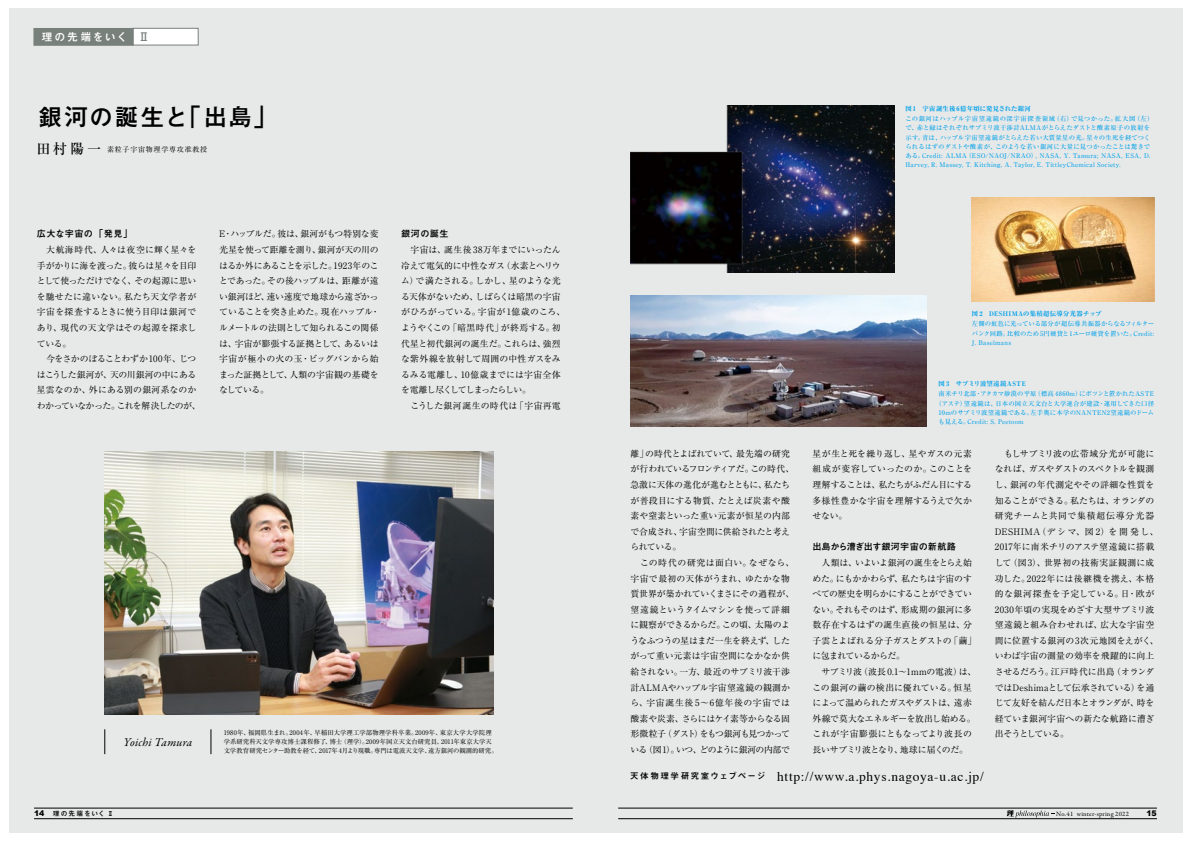
<style>
.page{position:relative;width:1191px;height:842px;background:#fff}
.page>*{position:absolute;margin:0;border:0;box-sizing:border-box;transform-origin:0 0}
.t1{font:700 24.1px "Mi Go MB1 Std De";letter-spacing:.04em;color:#000}
.t2{font:13.5px "Times";letter-spacing:.05em;color:#000}
.t3{font:italic 12px "Garamond Premr Pro";letter-spacing:.01em;color:#000}
.t4{font:700 11px "Mi Go MB1 Std De";letter-spacing:.14em;color:#fff}
.t5{font:700 9.2px "Mi Go MB1 Std De";letter-spacing:-.01em;color:#000}
.t6{font:700 9.2px "Mi Go MB1 Std De";letter-spacing:.02em;color:#000}
.t7{font:8.9px/15.6px "Ryumin Pr 5";letter-spacing:-.01em;color:#000}
.t8{font:8.9px/15.6px "Ryumin Pr 5";letter-spacing:.01em;color:#000}
.t9{font:900 7.8px "Arial";color:#000}
.t10{font:7.1px "Ryumin Pr 5";letter-spacing:.095em;color:#000}
.t11{font:6.7px "Garamond Premr Pro";letter-spacing:.03em;color:#000}
.t12{font:700 6.7px "Mi Go MB1 Std De";letter-spacing:.135em;color:#000}
.t13{font:500 6.4px/9.2px "Ryumin Pr 5";letter-spacing:.025em;color:#00a0e9}
.t14{font:6.4px/9.2px "Ryumin Pr 5";color:#000}
.t15{font:800 6.4px "Ryumin Pr 5";letter-spacing:.04em;color:#00a0e9}
.t16{font:500 6.4px "Ryumin Pr 5";letter-spacing:.005em;color:#00a0e9}
.s1{font-family:"Gothic MB101 Pr 5";font-weight:500;color:#78807b}
.s2{font-weight:500;font-size:14.2px}
.s3{font-family:"Mi Go MB1 Std De";font-weight:700;font-size:8.5px}
.s4{font-family:"Arial";font-weight:900;font-size:7.8px}
</style>
<div class="page">
<div style="left:9px;top:9px;width:1173px;height:824px;background:#e7e9e8"></div>
<svg style="left:1006px;top:810px;width:48px;height:7px"></svg>
<hr style="left:34px;top:808px;width:539px;height:1px;background:#000">
<hr style="left:34px;top:818px;width:539px;height:1px;background:#000">
<hr style="left:618px;top:808px;width:539px;height:1px;background:#000">
<hr style="left:618px;top:818px;width:539px;height:1px;background:#000">
<img style="left:105px;top:451px;width:388px;height:264px">
<img style="left:630px;top:105px;width:264px;height:167px">
<img style="left:630px;top:295px;width:297px;height:131px">
<img style="left:971px;top:197px;width:183px;height:105px">
<svg style="left:105px;top:729px;width:1px;height:25px"></svg>
<svg style="left:211px;top:729px;width:1px;height:25px"></svg>
<div style="left:34px;top:28px;width:99px;height:17px;background:#78807b"></div>
<div style="left:133px;top:28px;width:65px;height:17px;background:#fff;border:1px solid #78807b"></div>
<p class="t4" style="left:42px;top:29px;width:109px">理の先端をいく <span class="s1">Ⅱ</span></p>
<h1 class="t1" style="left:38px;top:99px;width:241px">銀河の誕生と「出島」</h1>
<p class="t10" style="left:37px;top:143px;width:172px"><span class="s2">田村陽一</span> 素粒子宇宙物理学専攻准教授</p>
<p class="t6" style="left:37px;top:226px;width:97px">広大な宇宙の「発見」</p>
<p class="t7" style="left:37px;top:241px;width:165px">　大航海時代、人々は夜空に輝く星々を手がかりに海を渡った。彼らは星々を目印として使っただけでなく、その起源に思いを馳せたに違いない。私たち天文学者が宇宙を探査するときに使う目印は銀河であり、現代の天文学はその起源を探求している。<br>　今をさかのぼることわずか100年、じつはこうした銀河が、天の川銀河の中にある星雲なのか、外にある別の銀河系なのかわかっていなかった。これを解決したのが、</p>
<p class="t7" style="left:219px;top:226px;width:162px;text-align:justify">E・ハッブルだ。彼は、銀河がもつ特別な変光星を使って距離を測り、銀河が天の川のはるか外にあることを示した。1923年のことであった。その後ハッブルは、距離が遠い銀河ほど、速い速度で地球から遠ざかっていることを突き止めた。現在ハッブル・ルメートルの法則として知られるこの関係は、宇宙が膨張する証拠として、あるいは宇宙が極小の火の玉・ビッグバンから始まった証拠として、人類の宇宙観の基礎をなしている。</p>
<p class="t6" style="left:401px;top:226px;width:49px">銀河の誕生</p>
<p class="t7" style="left:401px;top:241px;width:165px">　宇宙は、誕生後 38万年までにいったん冷えて電気的に中性なガス（水素とヘリウム）で満たされる。しかし、星のような光る天体がないため、しばらくは暗黒の宇宙がひろがっている。宇宙が 1億歳のころ、ようやくこの「暗黒時代」が終焉する。初代星と初代銀河の誕生だ。これらは、強烈な紫外線を放射して周囲の中性ガスをみるみる電離し、10億歳までには宇宙全体を電離し尽くしてしまったらしい。<br>　こうした銀河誕生の時代は「宇宙再電</p>
<h3 class="t3" style="left:123px;top:734px;width:70px">Yoichi Tamura</h3>
<p class="t14" style="left:224px;top:727px;width:275px">1980年、福岡県生まれ。2004年、早稲田大学理工学部物理学科卒業。2009年、東京大学大学院理学系研究科天文学専攻博士課程修了、博士（理学）。2009年国立天文台研究員、2011年東京大学天文学教育研究センター助教を経て、2017年 4月より現職。専門は電波天文学、遠方銀河の観測的研究。</p>
<p class="t15" style="left:905px;top:103px;width:127px">図1　宇宙誕生後 6億年頃に発見された銀河</p>
<p class="t13" style="left:905px;top:114px;width:249px">この銀河はハッブル宇宙望遠鏡の深宇宙探査領域（右）で見つかった。拡大図（左）で、赤と緑はそれぞれサブミリ波干渉計ALMAがとらえたダストと酸素原子の放射を示す。青は、ハッブル宇宙望遠鏡がとらえた若い大質量星の光。星々の生死を経てつくられるはずのダストや酸素が、このような若い銀河に大量に見つかったことは驚きである。Credit: ALMA（ESO/NAOJ/NRAO）, NASA, Y. Tamura; NASA, ESA, D.<br>Harvey, R. Massey, T. Kitching, A. Taylor, E. TittleyChemical Society.</p>
<p class="t15" style="left:972px;top:308px;width:131px">図2　DESHIMAの集積超伝導分光器チップ</p>
<p class="t13" style="left:972px;top:319px;width:184px;text-align:justify">左側の虹色に光っている部分が超伝導共振器からなるフィルターバンク回路。比較のため5円硬貨と1ユーロ硬貨を置いた。Credit:<br>J. Baselmans</p>
<p class="t15" style="left:938px;top:378px;width:89px">図3　サブミリ波望遠鏡ASTE</p>
<p class="t16" style="left:938px;top:389px;width:217px">南米チリ北部・アタカマ砂漠の平原（標高4860m）にポツンと置かれたASTE</p>
<p class="t13" style="left:935px;top:398px;width:220px">（アステ）望遠鏡は、日本の国立天文台と大学連合が建設・運用してきた口径</p>
<p class="t13" style="left:938px;top:407px;width:217px">10mのサブミリ波望遠鏡である。左手奥に本学のNANTEN2望遠鏡のドーム</p>
<p class="t13" style="left:938px;top:417px;width:87px">も見える。Credit: S. Peetoom</p>
<p class="t7" style="left:630px;top:445px;width:165px">離」の時代とよばれていて、最先端の研究が行われているフロンティアだ。この時代、急激に天体の進化が進むとともに、私たちが普段目にする物質、たとえば炭素や酸素や窒素といった重い元素が恒星の内部で合成され、宇宙空間に供給されたと考えられている。<br>　この時代の研究は面白い。なぜなら、宇宙で最初の天体がうまれ、ゆたかな物質世界が築かれていくまさにその過程が、望遠鏡というタイムマシンを使って詳細に観察ができるからだ。この頃、太陽のようなふつうの星はまだ一生を終えず、したがって重い元素は宇宙空間になかなか供給されない。一方、最近のサブミリ波干渉計ALMAやハッブル宇宙望遠鏡の観測から、宇宙誕生後5～6億年後の宇宙では酸素や炭素、さらにはケイ素等からなる固形微粒子（ダスト）をもつ銀河も見つかっている（図1）。いつ、どのように銀河の内部で</p>
<p class="t7" style="left:812px;top:445px;width:161px;text-align:justify">星が生と死を繰り返し、星やガスの元素組成が変容していったのか。このことを理解することは、私たちがふだん目にする多様性豊かな宇宙を理解するうえで欠かせない。</p>
<p class="t5" style="left:812px;top:539px;width:145px">出島から漕ぎ出す銀河宇宙の新航路</p>
<p class="t7" style="left:812px;top:554px;width:165px">　人類は、いよいよ銀河の誕生をとらえ始めた。にもかかわらず、私たちは宇宙のすべての歴史を明らかにすることができていない。それもそのはず、形成期の銀河に多数存在するはずの誕生直後の恒星は、分子雲とよばれる分子ガスとダストの「繭」に包まれているからだ。<br>　サブミリ波（波長 0.1～1mmの電波）は、この銀河の繭の検出に優れている。恒星によって温められたガスやダストは、遠赤外線で莫大なエネルギーを放出し始める。これが宇宙膨張にともなってより波長の長いサブミリ波となり、地球に届くのだ。</p>
<h2 class="t2" style="left:630px;top:763px;width:355px"><span class="s3">天体物理学研究室ウェブページ　</span> http://www.a.phys.nagoya-u.ac.jp/</h2>
<p class="t8" style="left:994px;top:445px;width:165px">　もしサブミリ波の広帯域分光が可能になれば、ガスやダストのスペクトルを観測し、銀河の年代測定やその詳細な性質を知ることができる。私たちは、オランダの研究チームと共同で集積超伝導分光器<br>DESHIMA（デシマ、図 2）を開発し、<br>2017年に南米チリのアステ望遠鏡に搭載して（図3）、世界初の技術実証観測に成功した。2022年には後継機を携え、本格的な銀河探査を予定している。日・欧が<br>2030年頃の実現をめざす大型サブミリ波望遠鏡と組み合わせれば、広大な宇宙空間に位置する銀河の3次元地図をえがく、いわば宇宙の測量の効率を飛躍的に向上させるだろう。江戸時代に出島（オランダではDeshimaとして伝承されている）を通じて友好を結んだ日本とオランダが、時を経ていま銀河宇宙への新たな航路に漕ぎ出そうとしている。</p>
<p class="t12" style="left:34px;top:808px;width:80px"><span class="s4">14</span> 理の先端をいく Ⅱ</p>
<p class="t11" style="left:1056px;top:809px;width:74px">No.41 winter-spring 2022</p>
<p class="t9" style="left:1146px;top:808px;width:12px">15</p>
</div>
